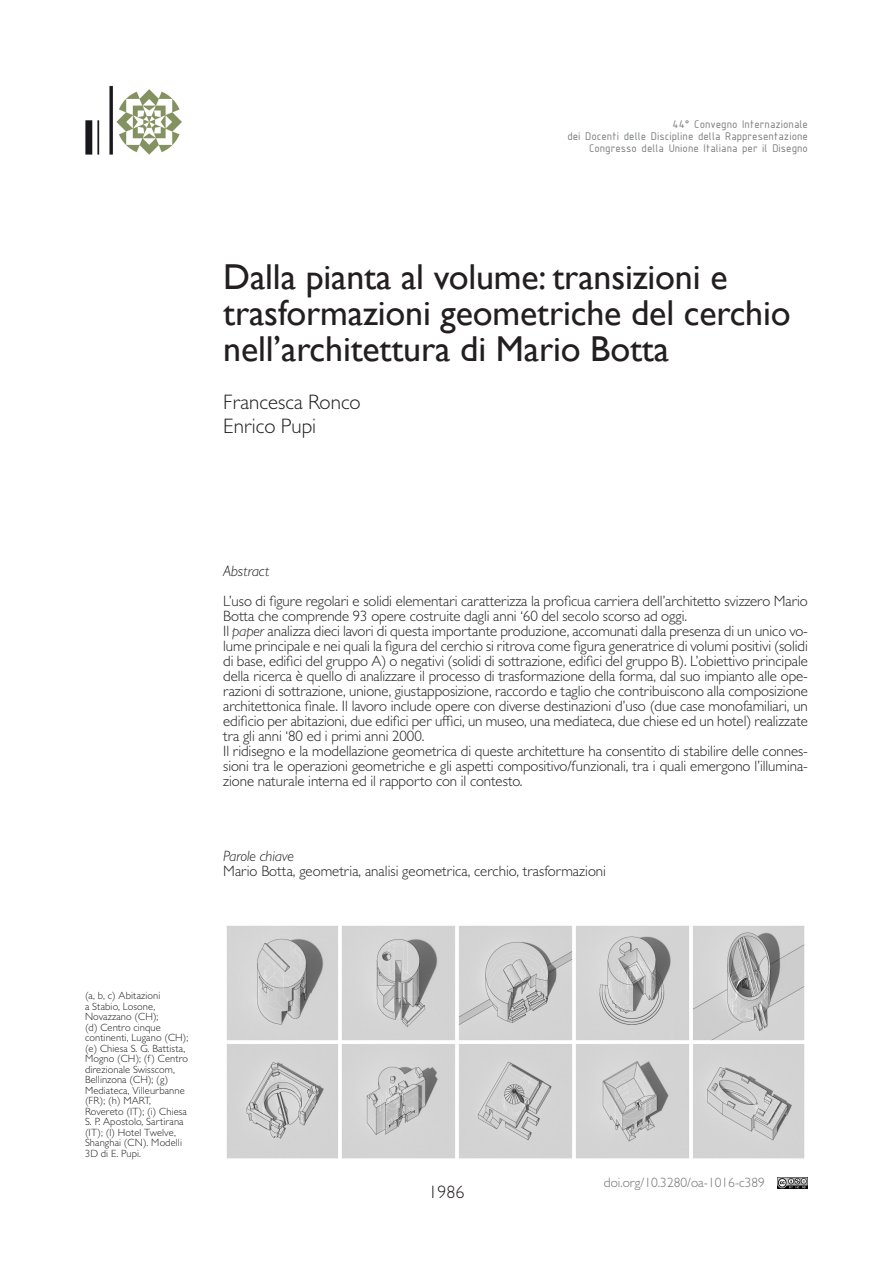
<style>
.page{position:relative;width:893px;height:1263px;background:#fff}
.page>*{position:absolute;margin:0;border:0;box-sizing:border-box;transform-origin:0 0}
.t1{font:36px/36px "Gill Sans";letter-spacing:-.005em;color:#231f20}
.t2{font:300 21px "Gill Sans";color:#231f20}
.t3{font:300 18px "Gill Sans";color:#231f20}
.t4{font:300 15px/15px "Gill Sans";letter-spacing:-.005em;color:#231f20;text-align:justify}
.t5{font:italic 300 15px "Gill Sans";color:#231f20}
.t6{font:300 13.5px "Gill Sans";color:#717275}
.t7{font:12px/12px "ISOCPEUR";color:#7a7c7f;text-align:right}
.t8{font:300 10.5px/10.5px "Gill Sans";letter-spacing:.01em;color:#231f20}
.s1{font-style:italic}
</style>
<div class="page">
<img style="left:778px;top:1178px;width:30px;height:10px">
<img style="left:85px;top:85px;width:97px;height:70px">
<img style="left:226px;top:926px;width:579px;height:233px">
<p class="t7" style="left:567px;top:118px;width:242px">44° Convegno Internazionale<br>dei Docenti delle Discipline della Rappresentazione<br>Congresso della Unione Italiana per il Disegno</p>
<p class="t1" style="left:223px;top:259px;width:569px">Dalla pianta al volume: transizioni e trasformazioni geometriche del cerchio nell’architettura di Mario Botta</p>
<p class="t2" style="left:223px;top:389px;width:139px">Francesca Ronco</p>
<p class="t2" style="left:223px;top:413px;width:94px">Enrico Pupi</p>
<p class="t5" style="left:223px;top:562px;width:48px">Abstract</p>
<p class="t4" style="left:223px;top:593px;width:586px">L’uso di figure regolari e solidi elementari caratterizza la proficua carriera dell’architetto svizzero Mario<br>Botta che comprende 93 opere costruite dagli anni ‘60 del secolo scorso ad oggi.</p>
<p class="t4" style="left:223px;top:623px;width:586px">Il <span class="s1">paper</span> analizza dieci lavori di questa importante produzione, accomunati dalla presenza di un unico vo&shy;lume principale e nei quali la figura del cerchio si ritrova come figura generatrice di volumi positivi (solidi di base, edifici del gruppo A) o negativi (solidi di sottrazione, edifici del gruppo B). L’obiettivo principale della ricerca è quello di analizzare il processo di trasformazione della forma, dal suo impianto alle ope&shy;razioni di sottrazione, unione, giustapposizione, raccordo e taglio che contribuiscono alla composizione architettonica finale. Il lavoro include opere con diverse destinazioni d’uso (due case monofamiliari, un edificio per abitazioni, due edifici per uffici, un museo, una mediateca, due chiese ed un hotel) realizzate tra gli anni ‘80 ed i primi anni 2000.</p>
<p class="t4" style="left:223px;top:743px;width:586px">Il ridisegno e la modellazione geometrica di queste architetture ha consentito di stabilire delle connes&shy;sioni tra le operazioni geometriche e gli aspetti compositivo/funzionali, tra i quali emergono l’illumina&shy;zione naturale interna ed il rapporto con il contesto.</p>
<p class="t5" style="left:223px;top:847px;width:72px">Parole chiave</p>
<p class="t4" style="left:223px;top:863px;width:384px">Mario Botta, geometria, analisi geometrica, cerchio, trasformazioni</p>
<p class="t8" style="left:85px;top:990px;width:105px">(a, b, c) Abitazioni<br>a Stabio, Losone,<br>Novazzano (CH);<br>(d) Centro cinque continenti, Lugano (CH); (e) Chiesa S. G. Battista,<br>Mogno (CH); (f) Centro direzionale Swisscom,<br>Bellinzona (CH); (g)<br>Mediateca, Villeurbanne (FR); (h) MART,<br>Rovereto (IT); (i) Chiesa<br>S. P. Apostolo, Sartirana (IT); (l) Hotel Twelve,<br>Shanghai (CN). Modelli<br>3D di E. Pupi.</p>
<p class="t3" style="left:428px;top:1181px;width:37px">1986</p>
<p class="t6" style="left:604px;top:1175px;width:163px">doi.org/10.3280/oa-1016-c389</p>
</div>
